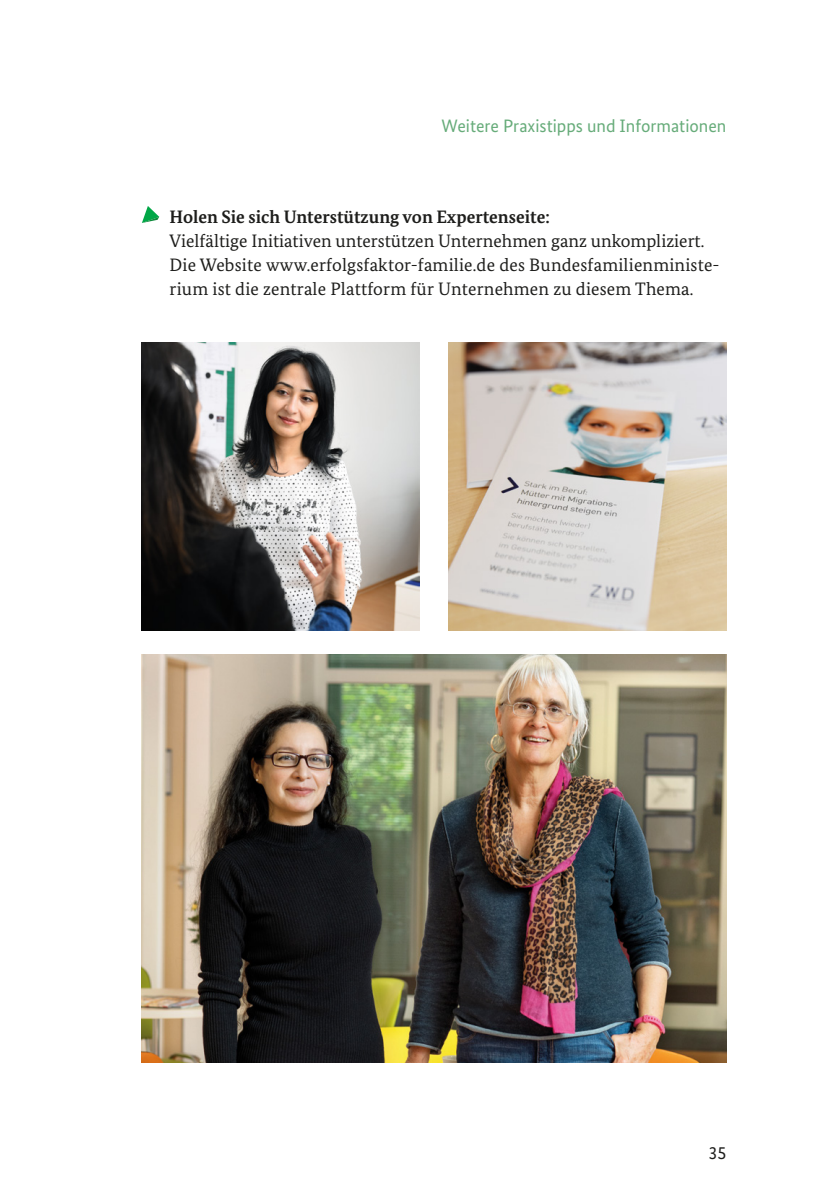
<style>
.page{position:relative;width:840px;height:1191px;background:#fff}
.page>*{position:absolute;margin:0;border:0;box-sizing:border-box;transform-origin:0 0}
.t1{font:18px/24px "Bundes Serif";letter-spacing:.01em;color:#1d1d1b}
.t2{font:18px "Bundes Sans";color:#67ac7a}
.t3{font:18px "Bundes Sans";color:#1d1d1b}
.s1{font-weight:700}
</style>
<div class="page">
<img style="left:142px;top:654px;width:584px;height:408px">
<img style="left:142px;top:342px;width:278px;height:288px">
<img style="left:448px;top:342px;width:278px;height:288px">
<svg style="left:142px;top:206px;width:17px;height:17px"></svg>
<p class="t2" style="left:441px;top:115px;width:286px">Weitere Praxistipps und Informationen</p>
<p class="t1" style="left:169px;top:204px;width:551px"><span class="s1">Holen Sie sich Unterstützung von Expertenseite:<br></span>Vielfältige Initiativen unterstützen Unternehmen ganz unkompliziert.<br>Die Website www.erfolgsfaktor-familie.de des Bundesfamilienministe&shy;rium ist die zentrale Plattform für Unternehmen zu diesem Thema.</p>
<p class="t3" style="left:708px;top:1141px;width:19px">35</p>
</div>
